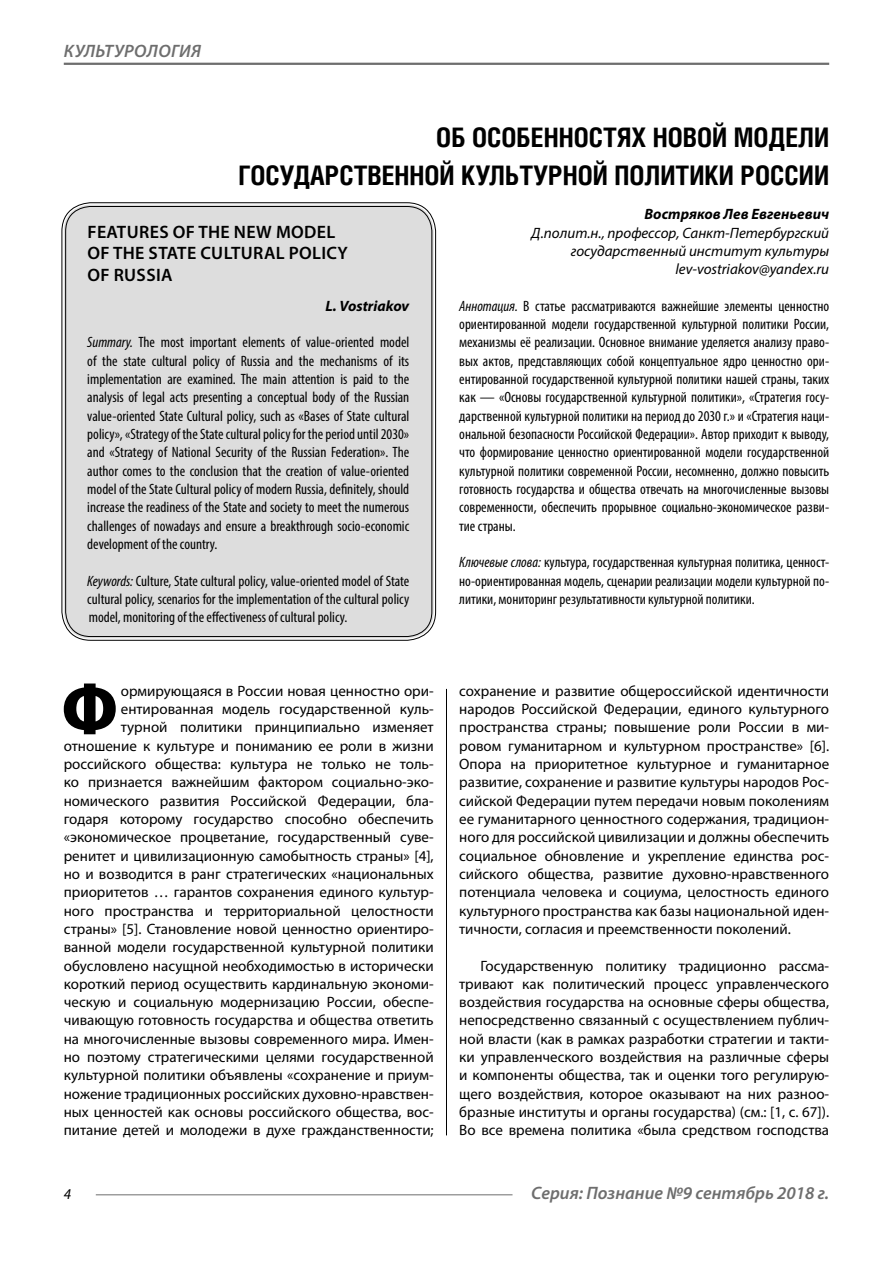
<style>
.page{position:relative;width:893px;height:1263px;background:#fff}
.page>*{position:absolute;margin:0;border:0;box-sizing:border-box;transform-origin:0 0}
.Bukvica{font:900 69.3px "Myriad Pro";color:#000}
.Header{font:700 27px/37.5px "Helios Cond";color:#000;text-align:right}
.Header-eng{font:600 18px/21.6px "Myriad Pro";letter-spacing:.02em;color:#000}
.Sh1{font:italic 600 18px "Myriad Pro";color:#6e6e6e}
.Bukvica-2{font:15px/18.3px "Myriad Pro";color:#000;text-align:right}
.Annotation-rus{font:condensed 15px/18.3px "Myriad Pro";color:#000;text-align:justify}
.Annotation-eng{font:condensed 15px/18.3px "Myriad Pro";color:#000;text-align:justify}
.Normal{font:15px/18.3px "Myriad Pro";color:#000;text-align:justify}
.Author-doc{font:italic 15px/18.3px "Myriad Pro";color:#000;text-align:right}
.Author-email{font:italic 15px "Myriad Pro";color:#000}
.Author{font:italic 700 15px "Myriad Pro";color:#000}
.Author-eng{font:italic 700 15px "Myriad Pro";color:#000}
.Sh1-2{font:italic 15px "Myriad Pro";color:#000}
.s1{font-style:italic}
</style>
<div class="page">
<hr style="left:64px;top:63px;width:765px;height:2px;background:#6e6e6e">
<hr style="left:96px;top:1194px;width:416px;height:1px;background:#6e6e6e">
<div style="left:64px;top:205px;width:370px;height:433px;background:#ddd;border-radius:27px"></div>
<hr style="left:446px;top:689px;width:1px;height:446px;background:#000">
<p class="Sh1" style="left:64px;top:39px;width:83px">Культурологи</p>
<p class="Sh1" style="left:191px;top:39px;width:11px">я</p>
<p class="Header" style="left:238px;top:118px;width:592px">ОБ ОСОБЕННОСТЯХ НОВОЙ МОДЕЛИ<br>ГОСУДАРСТВЕННОЙ КУЛЬТУРНОЙ ПОЛИТИКИ РОССИИ</p>
<p class="Author" style="left:644px;top:204px;width:186px">Востряков Лев Евгеньевич</p>
<p class="Author-doc" style="left:532px;top:223px;width:299px">Д.полит.н., профессор, Санкт-Петербургский государственный институт культуры</p>
<p class="Author-email" style="left:675px;top:260px;width:155px">lev-vostriakov@yandex.ru</p>
<p class="Annotation-rus" style="left:459px;top:296px;width:371px"><span class="s1">Аннотация.</span> В статье рассматриваются важнейшие элементы ценностно ориентированной модели государственной культурной политики России, механизмы её реализации. Основное внимание уделяется анализу право&shy;вых актов, представляющих собой концептуальное ядро ценностно ори&shy;ентированной государственной культурной политики нашей страны, таких как — «Основы государственной культурной политики», «Стратегия госу&shy;дарственной культурной политики на период до 2030 г.» и «Стратегия наци&shy;ональной безопасности Российской Федерации». Автор приходит к выводу, что формирование ценностно ориентированной модели государственной культурной политики современной России, несомненно, должно повысить готовность государства и общества отвечать на многочисленные вызовы современности, обеспечить прорывное социально-экономическое разви&shy;тие страны.</p>
<p class="Annotation-rus" style="left:459px;top:553px;width:371px"><span class="s1">Ключевые слова:</span> культура, государственная культурная политика, ценност&shy;но-ориентированная модель, сценарии реализации модели культурной по&shy;литики, мониторинг результативности культурной политики.</p>
<p class="Header-eng" style="left:87px;top:220px;width:262px">FEATURES OF THE NEW MODEL<br>OF THE STATE CULTURAL POLICY<br>OF RUSSIA</p>
<p class="Author-eng" style="left:326px;top:296px;width:85px">L. Vostriakov</p>
<p class="Annotation-eng" style="left:87px;top:333px;width:324px"><span class="s1">Summary.</span> The most important elements of value-oriented model of the state cultural policy of Russia and the mechanisms of its implementation are examined. The main attention is paid to the analysis of legal acts presenting a conceptual body of the Russian value-oriented State Cultural policy, such as «Bases of State cultural policy», «Strategy of the State cultural policy for the period until 2030» and «Strategy of National Security of the Russian Federation». The author comes to the conclusion that the creation of value-oriented model of the State Cultural policy of modern Russia, definitely, should increase the readiness of the State and society to meet the numerous challenges of nowadays and ensure a breakthrough socio-economic development of the country.</p>
<p class="Annotation-eng" style="left:87px;top:571px;width:324px"><span class="s1">Keywords:</span> Culture, State cultural policy, value-oriented model of State cultural policy, scenarios for the implementation of the cultural policy model, monitoring of the effectiveness of cultural policy.</p>
<p class="Bukvica" style="left:61px;top:663px;width:58px">Ф</p>
<p class="Bukvica-2" style="left:64px;top:681px;width:371px">ормирующаяся в России новая ценностно ори&shy;ентированная модель государственной куль-<br>турной политики принципиально изменяет отношение к культуре и пониманию ее роли в жизни российского общества: культура не только не толь&shy;ко признается важнейшим фактором социально-эко&shy;номического развития Российской Федерации, бла&shy;годаря которому государство способно обеспечить «экономическое процветание, государственный суве&shy;ренитет и цивилизационную самобытность страны» [4], но и возводится в ранг стратегических «национальных приоритетов … гарантов сохранения единого культур&shy;ного пространства и территориальной целостности страны» [5]. Становление новой ценностно ориентиро&shy;ванной модели государственной культурной политики обусловлено насущной необходимостью в исторически короткий период осуществить кардинальную экономи&shy;ческую и социальную модернизацию России, обеспе&shy;чивающую готовность государства и общества ответить на многочисленные вызовы современного мира. Имен&shy;но поэтому стратегическими целями государственной культурной политики объявлены «сохранение и приум&shy;ножение традиционных российских духовно-нравствен&shy;ных ценностей как основы российского общества, вос&shy;питание детей и молодежи в духе гражданственности;</p>
<p class="Bukvica-2" style="left:459px;top:681px;width:371px;text-align:justify">сохранение и развитие общероссийской идентичности народов Российской Федерации, единого культурного пространства страны; повышение роли России в ми&shy;ровом гуманитарном и культурном пространстве» [6].<br>Опора на приоритетное культурное и гуманитарное развитие, сохранение и развитие культуры народов Рос&shy;сийской Федерации путем передачи новым поколениям ее гуманитарного ценностного содержания, традицион&shy;ного для российской цивилизации и должны обеспечить социальное обновление и укрепление единства рос&shy;сийского общества, развитие духовно-нравственного потенциала человека и социума, целостность единого культурного пространства как базы национальной иден&shy;тичности, согласия и преемственности поколений.</p>
<p class="Normal" style="left:459px;top:956px;width:371px;text-indent:21px">Государственную политику традиционно рассма&shy;тривают как политический процесс управленческого воздействия государства на основные сферы общества, непосредственно связанный с осуществлением публич&shy;ной власти (как в рамках разработки стратегии и такти&shy;ки управленческого воздействия на различные сферы и компоненты общества, так и оценки того регулирую&shy;щего воздействия, которое оказывают на них разноо&shy;бразные институты и органы государства) (см.: [1, с. 67]).<br>Во все времена политика «была средством господства</p>
<p class="Sh1-2" style="left:64px;top:1185px;width:9px">4</p>
<p class="Sh1" style="left:531px;top:1182px;width:299px">Серия: Познание №9 сентябрь 2018 г.</p>
</div>
